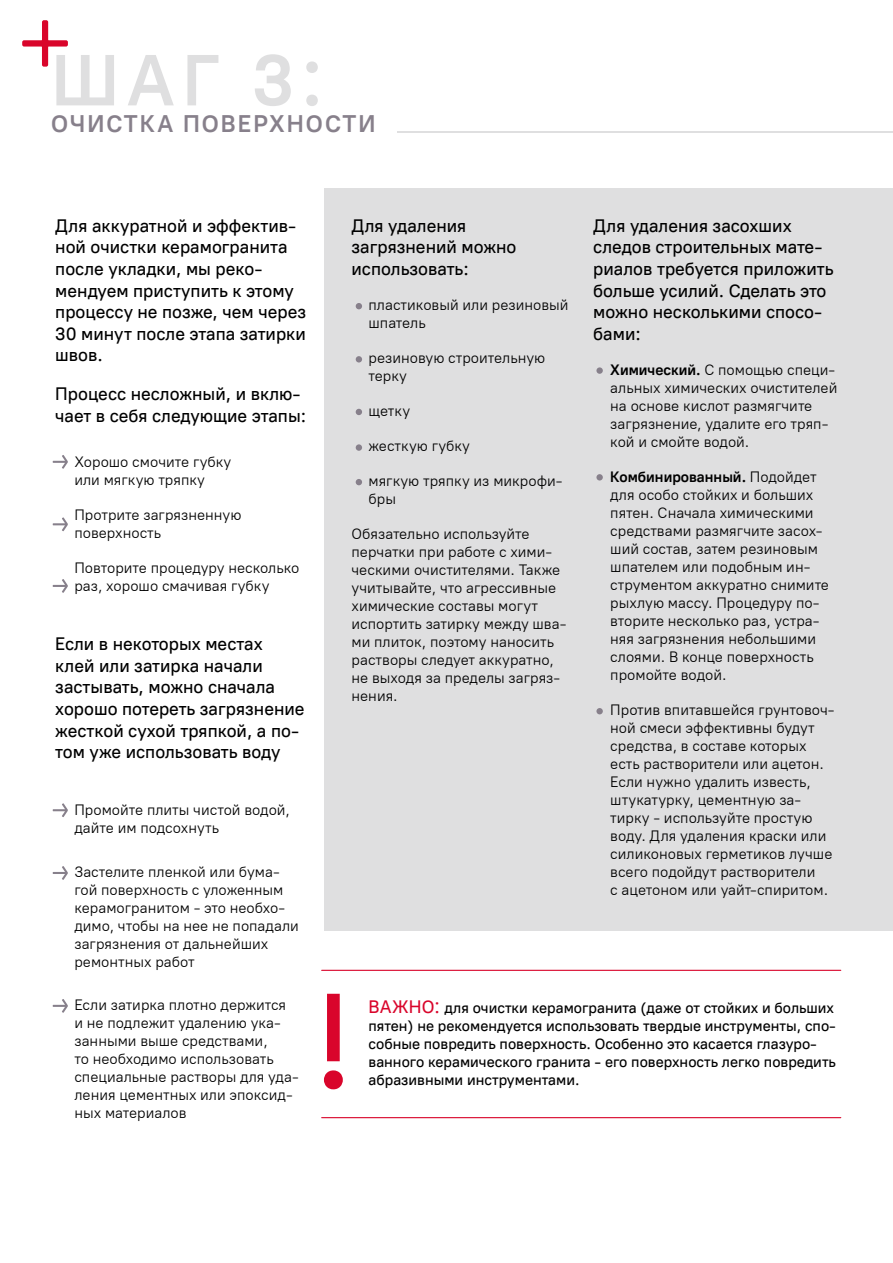
<style>
.page{position:relative;width:893px;height:1263px;background:#fff}
.page>*{position:absolute;margin:0;border:0;box-sizing:border-box;transform-origin:0 0}
.t1{font:500 135px "PT Root UI";color:#d9052b}
.t2{font:72px "PT Root UIVF";color:#dfdfe0}
.t3{font:700 24px "PT Root UI";letter-spacing:.085em;color:#87808b}
.t4{font:500 18px/21.6px "PT Root UI";color:#000}
.t5{font:15px/18px "PT Root UI";color:#000}
.t6{font:500 15px/18px "PT Root UI";color:#000}
.s1{font-weight:700}
.s2{font-size:18px;color:#d9052b}
</style>
<div class="page">
<div style="left:324px;top:189px;width:569px;height:742px;background:#dfdfe0"></div>
<svg style="left:22px;top:20px;width:46px;height:47px"></svg>
<hr style="left:398px;top:132px;width:495px;height:1px;background:#dfdfe0">
<svg style="left:53px;top:455px;width:15px;height:14px"></svg>
<svg style="left:53px;top:517px;width:15px;height:14px"></svg>
<svg style="left:53px;top:579px;width:15px;height:14px"></svg>
<svg style="left:53px;top:803px;width:15px;height:14px"></svg>
<svg style="left:53px;top:866px;width:15px;height:14px"></svg>
<svg style="left:53px;top:999px;width:15px;height:14px"></svg>
<div style="left:596px;top:367px;width:7px;height:7px;background:#87808b;border-radius:50%"></div>
<svg style="left:356px;top:303px;width:6px;height:6px"></svg>
<svg style="left:356px;top:356px;width:6px;height:6px"></svg>
<svg style="left:356px;top:409px;width:6px;height:6px"></svg>
<div style="left:356px;top:444px;width:6px;height:7px;background:#87808b;border-radius:50%"></div>
<svg style="left:356px;top:479px;width:6px;height:6px"></svg>
<div style="left:596px;top:474px;width:7px;height:6px;background:#87808b;border-radius:50%"></div>
<div style="left:596px;top:708px;width:7px;height:6px;background:#87808b;border-radius:50%"></div>
<hr style="left:322px;top:970px;width:519px;height:1px;background:#d9052b">
<hr style="left:322px;top:1117px;width:519px;height:1px;background:#d9052b">
<h2 class="t2" style="left:51px;top:34px;width:273px">ШАГ 3:</h2>
<h3 class="t3" style="left:51px;top:109px;width:326px">ОЧИСТКА ПОВЕРХНОСТИ</h3>
<p class="t4" style="left:55px;top:215px;width:252px">Для аккуратной и эффектив&shy;ной очистки керамогранита после укладки, мы реко&shy;мендуем приступить к этому процессу не позже, чем через<br>30 минут после этапа затирки швов.</p>
<p class="t4" style="left:55px;top:383px;width:252px">Процесс несложный, и вклю&shy;чает в себя следующие этапы:</p>
<p class="t5" style="left:74px;top:453px;width:158px">Хорошо смочите губку или мягкую тряпку</p>
<p class="t5" style="left:74px;top:506px;width:169px">Протрите загрязненную поверхность</p>
<p class="t5" style="left:74px;top:559px;width:227px">Повторите процедуру несколько раз, хорошо смачивая губку</p>
<p class="t4" style="left:55px;top:633px;width:251px">Если в некоторых местах клей или затирка начали застывать, можно сначала хорошо потереть загрязнение жесткой сухой тряпкой, а по&shy;том уже использовать воду</p>
<p class="t5" style="left:74px;top:801px;width:217px">Промойте плиты чистой водой, дайте им подсохнуть</p>
<p class="t5" style="left:74px;top:862px;width:226px">Застелите пленкой или бума&shy;гой поверхность с уложенным керамогранитом - это необхо&shy;димо, чтобы на нее не попадали загрязнения от дальнейших ремонтных работ</p>
<p class="t5" style="left:74px;top:996px;width:226px">Если затирка плотно держится<br>и не подлежит удалению ука&shy;занными выше средствами,<br>то необходимо использовать специальные растворы для уда&shy;ления цементных или эпоксид&shy;ных материалов</p>
<p class="t4" style="left:351px;top:215px;width:166px">Для удаления загрязнений можно использовать:</p>
<p class="t5" style="left:369px;top:296px;width:201px">пластиковый или резиновый шпатель</p>
<p class="t5" style="left:369px;top:349px;width:178px">резиновую строительную терку</p>
<p class="t5" style="left:369px;top:402px;width:43px">щетку</p>
<p class="t5" style="left:369px;top:437px;width:103px">жесткую губку</p>
<p class="t5" style="left:369px;top:472px;width:196px">мягкую тряпку из микрофи&shy;бры</p>
<p class="t5" style="left:351px;top:525px;width:216px">Обязательно используйте перчатки при работе с хими&shy;ческими очистителями. Также учитывайте, что агрессивные химические составы могут испортить затирку между шва&shy;ми плиток, поэтому наносить растворы следует аккуратно, не выходя за пределы загряз&shy;нения.</p>
<p class="t4" style="left:593px;top:215px;width:242px">Для удаления засохших следов строительных мате&shy;риалов требуется приложить больше усилий. Сделать это можно несколькими спосо&shy;бами:</p>
<p class="t5" style="left:610px;top:360px;width:229px"><span class="s1">Химический.</span> С помощью специ&shy;альных химических очистителей на основе кислот размягчите загрязнение, удалите его тряп&shy;кой и смойте водой.</p>
<p class="t5" style="left:610px;top:467px;width:220px"><span class="s1">Комбинированный.</span> Подойдет для особо стойких и больших пятен. Сначала химическими средствами размягчите засох&shy;ший состав, затем резиновым шпателем или подобным ин&shy;струментом аккуратно снимите рыхлую массу. Процедуру по&shy;вторите несколько раз, устра&shy;няя загрязнения небольшими слоями. В конце поверхность промойте водой.</p>
<p class="t5" style="left:610px;top:700px;width:226px">Против впитавшейся грунтовоч&shy;ной смеси эффективны будут средства, в составе которых есть растворители или ацетон.<br>Если нужно удалить известь, штукатурку, цементную за&shy;тирку - используйте простую воду. Для удаления краски или силиконовых герметиков лучше всего подойдут растворители<br>с ацетоном или уайт-спиритом.</p>
<h1 class="t1" style="left:313px;top:954px;width:42px">!</h1>
<p class="t6" style="left:369px;top:999px;width:469px"><span class="s2">ВАЖНО:</span> для очистки керамогранита (даже от стойких и больших пятен) не рекомендуется использовать твердые инструменты, спо&shy;собные повредить поверхность. Особенно это касается глазуро&shy;ванного керамического гранита - его поверхность легко повредить</p>
<p class="t6" style="left:369px;top:1071px;width:213px">абразивными инструментами.</p>
</div>
